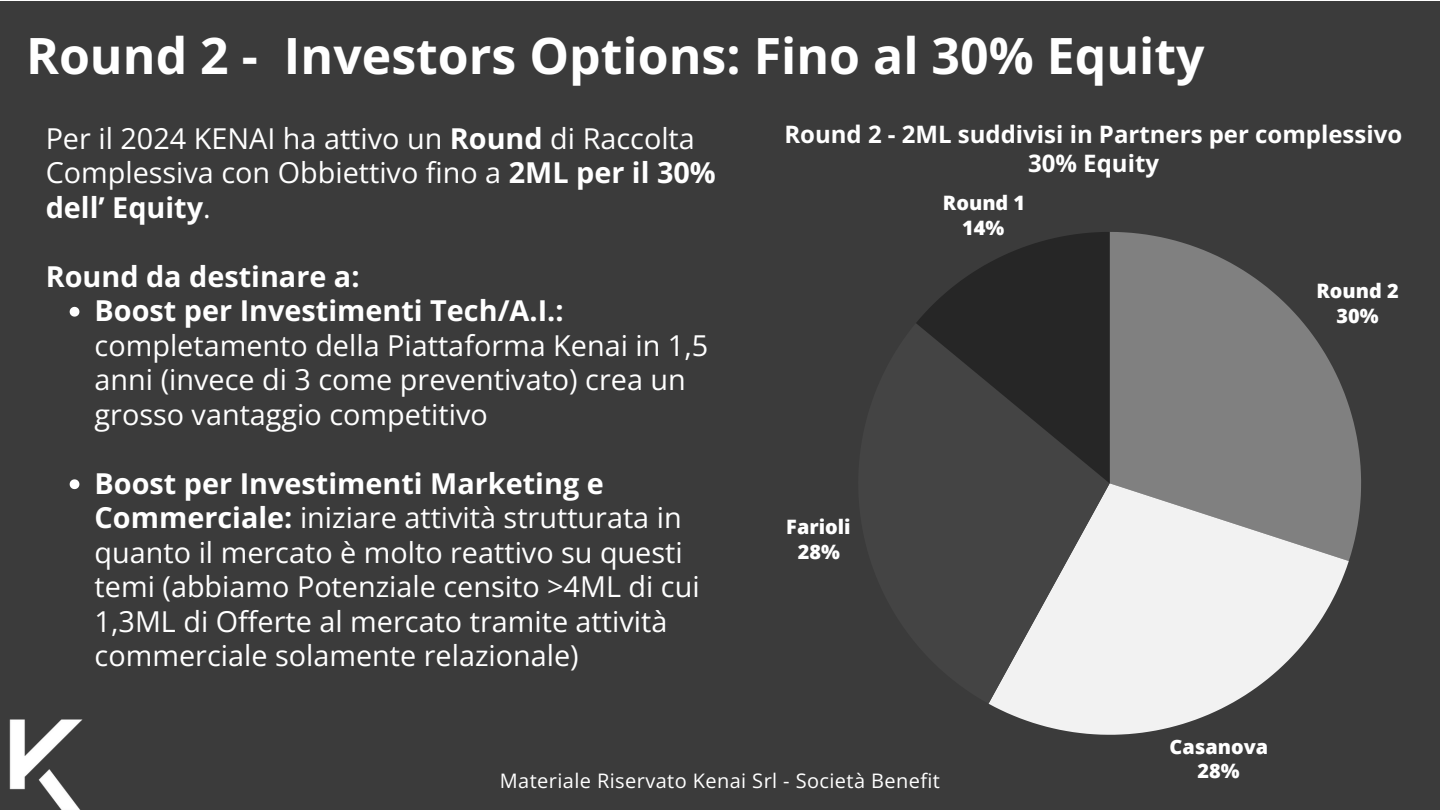
<style>
.page{position:relative;width:1440px;height:810px;background:#fff}
.page>*{position:absolute;margin:0;border:0;box-sizing:border-box;transform-origin:0 0}
.t1{font:700 50px "Open Sans";color:#fff}
.t2{font:28.8px/34.5px "Open Sans";color:#fff}
.t3{font:700 28.8px "Open Sans";color:#fff}
.t4{font:700 24px/28.5px "Open Sans";color:#fff;text-align:center}
.t5{font:20px "Open Sans";letter-spacing:.02em;color:#fff}
.t6{font:800 19.9px/24.7px "Open Sans";color:#fff;text-align:center}
.s1{font-weight:700}
</style>
<div class="page">
<div style="left:0;top:1px;width:1440px;height:809px;background:#3b3b3b"></div>
<img style="left:9px;top:719px;width:74px;height:91px">
<svg style="left:1110px;top:232px;width:251px;height:328px;fill:#808080"></svg>
<svg style="left:989px;top:483px;width:360px;height:252px;fill:#f2f2f2"></svg>
<svg style="left:988px;top:483px;width:122px;height:221px;fill:#444"></svg>
<svg style="left:916px;top:232px;width:193px;height:250px;fill:#262626"></svg>
<svg style="left:70px;top:307px;width:9px;height:10px"></svg>
<svg style="left:70px;top:479px;width:9px;height:10px"></svg>
<p class="t1" style="left:26px;top:21px;width:1180px">Round 2 - Investors Options: Fino al 30% Equity</p>
<h3 class="t2" style="left:46px;top:120px;width:672px">Per il 2024 KENAI ha attivo un <span class="s1">Round</span> di Raccolta<br>Complessiva con Obbiettivo fino a <span class="s1">2ML per il 30% dell’ Equity</span>.</h3>
<h2 class="t3" style="left:46px;top:256px;width:315px">Round da destinare a:</h2>
<p class="t2" style="left:95px;top:293px;width:615px"><span class="s1">Boost per Investimenti Tech/A.I.: </span>completamento della Piattaforma Kenai in 1,5 anni (invece di 3 come preventivato) crea un grosso vantaggio competitivo</p>
<p class="t2" style="left:95px;top:465px;width:607px"><span class="s1">Boost per Investimenti Marketing e Commerciale:</span> iniziare attività strutturata in quanto il mercato è molto reattivo su questi temi (abbiamo Potenziale censito &gt;4ML di cui 1,3ML di Offerte al mercato tramite attività commerciale solamente relazionale)</p>
<h5 class="t4" style="left:784px;top:120px;width:619px">Round 2 - 2ML suddivisi in Partners per complessivo<br>30% Equity</h5>
<p class="t6" style="left:943px;top:190px;width:84px">Round 1<br>14%</p>
<p class="t6" style="left:786px;top:514px;width:66px">Farioli<br>28%</p>
<p class="t6" style="left:1317px;top:278px;width:84px">Round 2<br>30%</p>
<p class="t5" style="left:500px;top:766px;width:442px">Materiale Riservato Kenai Srl - Società Benefit</p>
<p class="t6" style="left:1170px;top:733px;width:100px">Casanova<br>28%</p>
</div>
